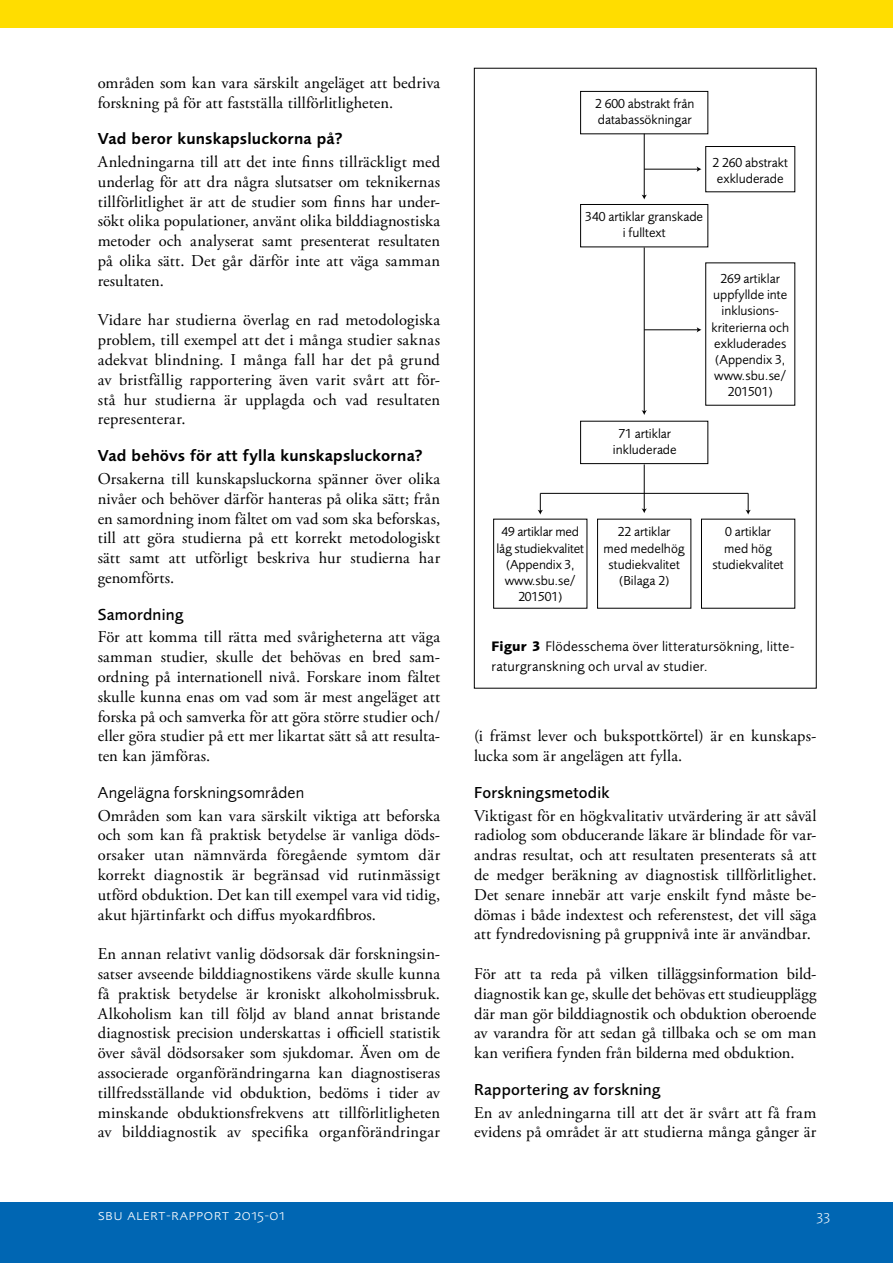
<style>
.page{position:relative;width:893px;height:1263px;background:#fff}
.page>*{position:absolute;margin:0;border:0;box-sizing:border-box;transform-origin:0 0}
.Brödtext{font:16.5px/19.8px "Adobe Garamond Pro";letter-spacing:.005em;color:#000;text-align:justify}
.Rubrik_2_i_brödtext{font:600 16.5px "Foundry Sans";letter-spacing:.015em;color:#000}
.Rubrik_3_i_brödtext{font:500 16.5px "Foundry Sans";letter-spacing:.01em;color:#000}
.Rubrik_4_i_brödtext{font:16.5px "Foundry Sans";letter-spacing:.01em;color:#000}
.t1{font:300 15.45px "Foundry Sans Expert";letter-spacing:.03em;color:#fff}
.Rubrik_tabell__fakta{font:14.25px/19.8px "Foundry Sans";letter-spacing:.02em;color:#000}
.t2{font:13.5px/16.2px "Foundry Sans";color:#000;text-align:center}
.s1{font-weight:700}
</style>
<div class="page">
<div style="left:0;top:0;width:893px;height:28px;background:#fd0"></div>
<div style="left:0;top:1202px;width:893px;height:61px;background:#0066b3"></div>
<hr style="left:540px;top:493px;width:208px;height:1px;background:#000">
<svg style="left:538px;top:493px;width:5px;height:22px"></svg>
<hr style="left:644px;top:464px;width:1px;height:46px;background:#000">
<svg style="left:642px;top:508px;width:5px;height:5px"></svg>
<svg style="left:745px;top:493px;width:6px;height:22px"></svg>
<div style="left:580px;top:421px;width:128px;height:43px;border:1px solid #000"></div>
<div style="left:580px;top:204px;width:128px;height:43px;border:1px solid #000"></div>
<div style="left:580px;top:91px;width:128px;height:43px;border:1px solid #000"></div>
<hr style="left:644px;top:134px;width:1px;height:62px;background:#000">
<svg style="left:642px;top:195px;width:5px;height:4px"></svg>
<div style="left:705px;top:146px;width:90px;height:46px;border:1px solid #000"></div>
<hr style="left:644px;top:247px;width:1px;height:165px;background:#000">
<svg style="left:642px;top:410px;width:5px;height:5px"></svg>
<hr style="left:644px;top:169px;width:54px;height:1px;background:#000">
<svg style="left:697px;top:166px;width:4px;height:6px"></svg>
<hr style="left:644px;top:330px;width:54px;height:1px;background:#000">
<svg style="left:697px;top:327px;width:4px;height:5px"></svg>
<p class="Brödtext" style="left:98px;top:73px;width:344px">områden som kan vara särskilt angeläget att bedriva forskning på för att fastställa tillförlitligheten.</p>
<h3 class="Rubrik_2_i_brödtext" style="left:98px;top:129px;width:246px">Vad beror kunskapsluckorna på?</h3>
<p class="Brödtext" style="left:98px;top:152px;width:344px">Anledningarna till att det inte finns tillräckligt med underlag för att dra några slutsatser om teknikernas tillförlitlighet är att de studier som finns har under&shy;sökt olika populationer, använt olika bilddiagnostiska metoder och analyserat samt presenterat resultaten på olika sätt. Det går därför inte att väga samman resultaten.</p>
<p class="Brödtext" style="left:98px;top:311px;width:344px">Vidare har studierna överlag en rad metodologiska problem, till exempel att det i många studier saknas adekvat blindning. I många fall har det på grund av bristfällig rapportering även varit svårt att för&shy;stå hur studierna är upplagda och vad resultaten representerar.</p>
<h3 class="Rubrik_2_i_brödtext" style="left:98px;top:446px;width:326px">Vad behövs för att fylla kunskapsluckorna?</h3>
<p class="Brödtext" style="left:98px;top:469px;width:344px">Orsakerna till kunskapsluckorna spänner över olika nivåer och behöver därför hanteras på olika sätt; från en samordning inom fältet om vad som ska beforskas, till att göra studierna på ett korrekt metodologiskt sätt samt att utförligt beskriva hur studierna har genomförts.</p>
<h4 class="Rubrik_3_i_brödtext" style="left:98px;top:604px;width:87px">Samordning</h4>
<p class="Brödtext" style="left:98px;top:628px;width:344px">För att komma till rätta med svårigheterna att väga samman studier, skulle det behövas en bred sam&shy;ordning på internationell nivå. Forskare inom fältet skulle kunna enas om vad som är mest angeläget att forska på och samverka för att göra större studier och/ eller göra studier på ett mer likartat sätt så att resulta&shy;ten kan jämföras.</p>
<h5 class="Rubrik_4_i_brödtext" style="left:98px;top:783px;width:208px">Angelägna forskningsområden</h5>
<p class="Brödtext" style="left:98px;top:806px;width:344px">Områden som kan vara särskilt viktiga att beforska och som kan få praktisk betydelse är vanliga döds&shy;orsaker utan nämnvärda föregående symtom där korrekt diagnostik är begränsad vid rutinmässigt utförd obduktion. Det kan till exempel vara vid tidig, akut hjärtinfarkt och diffus myokardfibros.</p>
<p class="Brödtext" style="left:98px;top:944px;width:344px">En annan relativt vanlig dödsorsak där forskningsin&shy;satser avseende bilddiagnostikens värde skulle kunna få praktisk betydelse är kroniskt alkoholmissbruk.<br>Alkoholism kan till följd av bland annat bristande diagnostisk precision underskattas i officiell statistik över såväl dödsorsaker som sjukdomar. Även om de associerade organförändringarna kan diagnostiseras tillfredsställande vid obduktion, bedöms i tider av minskande obduktionsfrekvens att tillförlitligheten av bilddiagnostik av specifika organförändringar</p>
<p class="t2" style="left:595px;top:95px;width:101px;text-align:left">2 600 abstrakt från databassökningar</p>
<p class="t2" style="left:712px;top:154px;width:77px">2 260 abstrakt exkluderade</p>
<p class="t2" style="left:585px;top:208px;width:119px">340 artiklar granskade i fulltext</p>
<p class="t2" style="left:613px;top:425px;width:65px">71 artiklar inkluderade</p>
<p class="t2" style="left:711px;top:270px;width:79px">269 artiklar uppfyllde inte inklusions&shy;kriterierna och exkluderades (Appendix 3, www.sbu.se/<br>201501)</p>
<p class="t2" style="left:496px;top:524px;width:89px">49 artiklar med låg studiekvalitet (Appendix 3, www.sbu.se/<br>201501)</p>
<p class="t2" style="left:712px;top:524px;width:73px">0 artiklar med hög studiekvalitet</p>
<p class="t2" style="left:604px;top:524px;width:83px">22 artiklar<br>med medelhög studiekvalitet (Bilaga 2)</p>
<p class="Rubrik_tabell__fakta" style="left:491px;top:636px;width:304px"><span class="s1">Figur 3</span> Flödesschema över litteratursökning, litte&shy;raturgranskning och urval av studier.</p>
<p class="Brödtext" style="left:474px;top:727px;width:344px">(i främst lever och bukspottkörtel) är en kunskaps&shy;lucka som är angelägen att fylla.</p>
<h4 class="Rubrik_3_i_brödtext" style="left:474px;top:783px;width:137px">Forskningsmetodik</h4>
<p class="Brödtext" style="left:474px;top:806px;width:344px">Viktigast för en högkvalitativ utvärdering är att såväl radiolog som obducerande läkare är blindade för var&shy;andras resultat, och att resultaten presenterats så att de medger beräkning av diagnostisk tillförlitlighet.<br>Det senare innebär att varje enskilt fynd måste be&shy;dömas i både indextest och referenstest, det vill säga att fyndredovisning på gruppnivå inte är användbar.</p>
<p class="Brödtext" style="left:474px;top:964px;width:344px">För att ta reda på vilken tilläggsinformation bild&shy;diagnostik kan ge, skulle det behövas ett studieupplägg där man gör bilddiagnostik och obduktion oberoende av varandra för att sedan gå tillbaka och se om man kan verifiera fynden från bilderna med obduktion.</p>
<h4 class="Rubrik_3_i_brödtext" style="left:474px;top:1080px;width:188px">Rapportering av forskning</h4>
<p class="Brödtext" style="left:474px;top:1103px;width:344px">En av anledningarna till att det är svårt att få fram evidens på området är att studierna många gånger är</p>
<p class="t1" style="left:98px;top:1206px;width:188px">sbu alert-rapport 2015-01</p>
<p class="t1" style="left:816px;top:1206px;width:15px">33</p>
</div>
